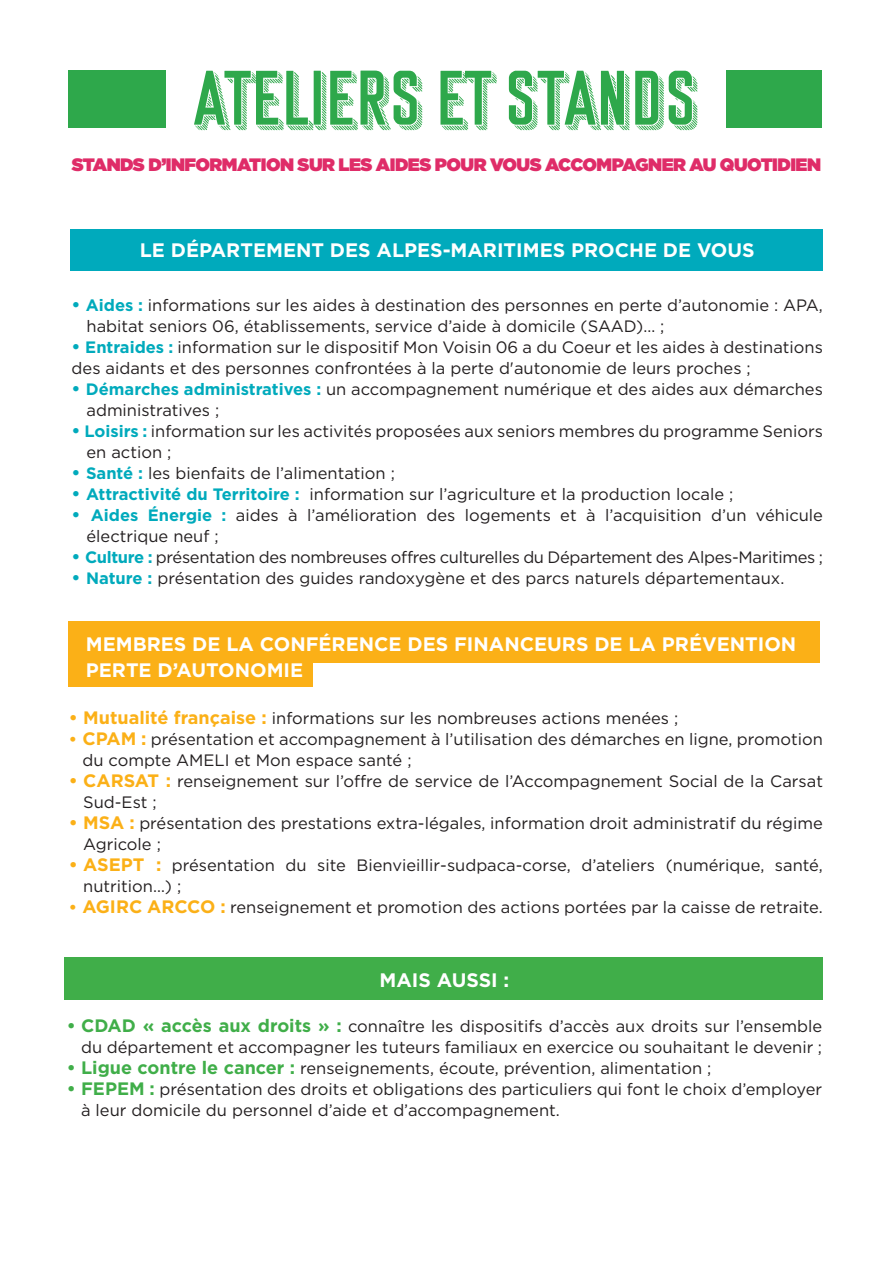
<style>
.page{position:relative;width:893px;height:1263px;background:#fff}
.page>*{position:absolute;margin:0;border:0;box-sizing:border-box;transform-origin:0 0}
.t1{font:84.9px "Sunset Boulevard";letter-spacing:.01em;color:#2ea84b}
.t2{font:700 19.5px/25.5px "Gotham";color:#fff}
.t3{font:900 18px "Gotham";letter-spacing:-.03em;color:#df2c68}
.t4{font:16.5px/21px "Gotham";color:#231f20}
.t5{font:16.5px "Gotham";letter-spacing:-.02em;color:#231f20}
.s1{font-weight:700;font-size:18px;color:#00aabc}
.s2{font-weight:700;color:#00aabc}
.s3{font-weight:700;font-size:18px;color:#fbb017}
.s4{font-weight:700;color:#fbb017}
.s5{font-weight:700;font-size:18px;color:#40ae49}
</style>
<div class="page">
<div style="left:68px;top:71px;width:98px;height:57px;background:#2ea84b"></div>
<div style="left:725px;top:71px;width:96px;height:57px;background:#2ea84b"></div>
<div style="left:71px;top:229px;width:752px;height:41px;background:#00aabc"></div>
<div style="left:69px;top:621px;width:751px;height:41px;background:#fbb017"></div>
<div style="left:69px;top:645px;width:244px;height:42px;background:#fbb017"></div>
<div style="left:65px;top:957px;width:758px;height:42px;background:#40ae49"></div>
<p class="t1" style="left:195px;top:67px;width:505px">ATELIERS ET STANDS</p>
<p class="t3" style="left:72px;top:151px;width:751px">STANDS D’INFORMATION SUR LES AIDES POUR VOUS ACCOMPAGNER AU QUOTIDIEN</p>
<p class="t2" style="left:140px;top:237px;width:616px">LE DÉPARTEMENT DES ALPES-MARITIMES PROCHE DE VOUS</p>
<p class="t4" style="left:72px;top:294px;width:753px"><span class="s1">•</span> <span class="s2">Aides :</span> informations sur les aides à destination des personnes en perte d’autonomie : APA,</p>
<p class="t4" style="left:86px;top:315px;width:579px">habitat seniors 06, établissements, service d’aide à domicile (SAAD)… ;</p>
<p class="t4" style="left:72px;top:336px;width:753px"><span class="s1">•</span> <span class="s2">Entraides :</span> information sur le dispositif Mon Voisin 06 a du Coeur et les aides à destinations des aidants et des personnes confrontées à la perte d'autonomie de leurs proches ;</p>
<p class="t4" style="left:72px;top:378px;width:753px"><span class="s1">•</span> <span class="s2">Démarches administratives :</span> un accompagnement numérique et des aides aux démarches</p>
<p class="t4" style="left:86px;top:399px;width:134px">administratives ;</p>
<p class="t4" style="left:72px;top:420px;width:753px"><span class="s1">•</span> <span class="s2">Loisirs :</span> information sur les activités proposées aux seniors membres du programme Seniors</p>
<p class="t4" style="left:86px;top:441px;width:86px">en action ;</p>
<p class="t4" style="left:72px;top:462px;width:325px"><span class="s1">•</span> <span class="s2">Santé :</span> les bienfaits de l’alimentation ;</p>
<p class="t4" style="left:72px;top:483px;width:663px"><span class="s1">•</span> <span class="s2">Attractivité du Territoire :</span> information sur l’agriculture et la production locale ;</p>
<p class="t4" style="left:72px;top:504px;width:753px"><span class="s1">•</span> <span class="s2">Aides Énergie :</span> aides à l’amélioration des logements et à l’acquisition d’un véhicule</p>
<p class="t4" style="left:86px;top:525px;width:134px">électrique neuf ;</p>
<p class="t5" style="left:72px;top:546px;width:753px"><span class="s1">•</span> <span class="s2">Culture :</span> présentation des nombreuses offres culturelles du Département des Alpes-Maritimes ;</p>
<p class="t4" style="left:72px;top:567px;width:714px"><span class="s1">•</span> <span class="s2">Nature :</span> présentation des guides randoxygène et des parcs naturels départementaux.</p>
<p class="t2" style="left:86px;top:631px;width:712px">MEMBRES DE LA CONFÉRENCE DES FINANCEURS DE LA PRÉVENTION<br>PERTE D’AUTONOMIE</p>
<p class="t4" style="left:69px;top:707px;width:611px"><span class="s3">• Mutualité française :</span> informations sur les nombreuses actions menées ;</p>
<p class="t4" style="left:82px;top:728px;width:742px;text-indent:-14px"><span class="s4">•</span> <span class="s3">CPAM :</span> présentation et accompagnement à l’utilisation des démarches en ligne, promotion du compte AMELI et Mon espace santé ;</p>
<p class="t4" style="left:83px;top:770px;width:741px;text-indent:-14px"><span class="s3">• CARSAT :</span> renseignement sur l’offre de service de l’Accompagnement Social de la Carsat<br>Sud-Est ;</p>
<p class="t4" style="left:83px;top:812px;width:741px;text-indent:-14px"><span class="s3">• MSA :</span> présentation des prestations extra-légales, information droit administratif du régime<br>Agricole ;</p>
<p class="t4" style="left:83px;top:854px;width:741px;text-indent:-14px"><span class="s3">• ASEPT :</span> présentation du site Bienvieillir-sudpaca-corse, d’ateliers (numérique, santé, nutrition…) ;</p>
<p class="t4" style="left:69px;top:896px;width:756px"><span class="s4">•</span> <span class="s3">AGIRC ARCCO :</span> renseignement et promotion des actions portées par la caisse de retraite.</p>
<p class="t2" style="left:380px;top:967px;width:131px">MAIS AUSSI :</p>
<p class="t4" style="left:67px;top:1015px;width:757px;text-align:right"><span class="s5">• CDAD « accès aux droits » :</span> connaître les dispositifs d’accès aux droits sur l’ensemble du département et accompagner les tuteurs familiaux en exercice ou souhaitant le devenir ;</p>
<p class="t4" style="left:67px;top:1057px;width:646px"><span class="s5">• Ligue contre le cancer :</span> renseignements, écoute, prévention, alimentation ;</p>
<p class="t4" style="left:81px;top:1078px;width:743px;text-indent:-14px"><span class="s5">• FEPEM :</span> présentation des droits et obligations des particuliers qui font le choix d’employer à leur domicile du personnel d’aide et d’accompagnement.</p>
</div>
